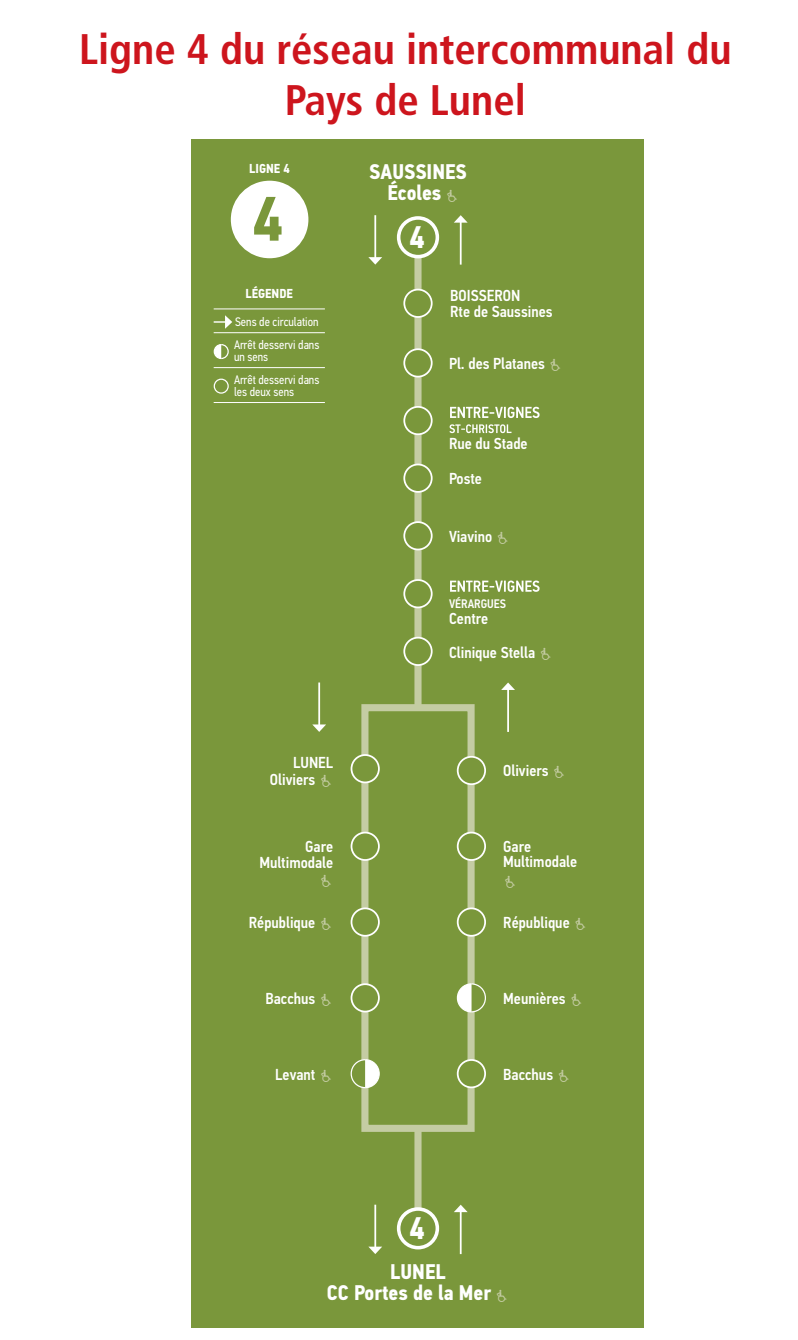
<style>
.page{position:relative;width:798px;height:1340px;background:#fff}
.page>*{position:absolute;margin:0;border:0;box-sizing:border-box;transform-origin:0 0}
.t1{font:700 62.77px "PF Din Text Cond Pro";color:#7a973b}
.t2{font:700 condensed 42.75px/51.3px "Frutiger LT Std";color:#cd151d;text-align:center}
.t3{font:700 31.28px "PF Din Text Cond Pro";color:#fff}
.t4{font:700 21.38px/21.4px "PF Din Text Cond Pro";color:#fff}
.t5{font:500 15.97px/16px "PF Din Text Cond Pro";color:#fff}
.t6{font:700 13.05px "PF Din Text Cond Pro";color:#fff}
.t7{font:12.38px/22.5px "PF Din Text Cond Pro";color:#fff}
.t8{font:500 12.38px "PF Din Text Cond Pro";color:#fff}
</style>
<div class="page">
<div style="left:191px;top:139px;width:452px;height:1188px;background:#7a973b"></div>
<div style="left:414px;top:257px;width:7px;height:980px;background:#c4cca3"></div>
<div style="left:365px;top:707px;width:106px;height:421px;background:#7a973b"></div>
<div style="left:361px;top:704px;width:113px;height:427px;border:7px solid #c4cca3"></div>
<div style="left:397px;top:216px;width:42px;height:42px;border:4px solid #fff;border-radius:50%"></div>
<div style="left:398px;top:1208px;width:39px;height:39px;background:#7a973b;border-radius:50%"></div>
<div style="left:397px;top:1207px;width:42px;height:42px;border:4px solid #fff;border-radius:50%"></div>
<svg style="left:450px;top:407px;width:89px;height:11px"></svg>
<svg style="left:449px;top:424px;width:62px;height:9px"></svg>
<svg style="left:450px;top:580px;width:89px;height:12px"></svg>
<div style="left:231px;top:181px;width:77px;height:77px;background:#fff;border-radius:50%"></div>
<hr style="left:374px;top:215px;width:2px;height:43px;background:#fff">
<svg style="left:368px;top:257px;width:14px;height:7px"></svg>
<hr style="left:459px;top:222px;width:2px;height:42px;background:#fff">
<svg style="left:454px;top:215px;width:13px;height:8px"></svg>
<hr style="left:374px;top:1204px;width:2px;height:43px;background:#fff">
<svg style="left:368px;top:1246px;width:14px;height:8px"></svg>
<hr style="left:459px;top:1211px;width:2px;height:43px;background:#fff">
<svg style="left:454px;top:1204px;width:13px;height:8px"></svg>
<div style="left:404px;top:289px;width:27px;height:28px;background:#7a973b;border-radius:50%"></div>
<div style="left:403px;top:289px;width:29px;height:29px;border:2px solid #fff;border-radius:50%"></div>
<div style="left:404px;top:349px;width:27px;height:27px;background:#7a973b;border-radius:50%"></div>
<div style="left:403px;top:348px;width:29px;height:29px;border:2px solid #fff;border-radius:50%"></div>
<div style="left:404px;top:407px;width:27px;height:27px;background:#7a973b;border-radius:50%"></div>
<div style="left:403px;top:406px;width:29px;height:29px;border:2px solid #fff;border-radius:50%"></div>
<div style="left:404px;top:464px;width:27px;height:28px;background:#7a973b;border-radius:50%"></div>
<div style="left:403px;top:463px;width:29px;height:30px;border:2px solid #fff;border-radius:50%"></div>
<div style="left:404px;top:522px;width:27px;height:27px;background:#7a973b;border-radius:50%"></div>
<div style="left:403px;top:521px;width:29px;height:29px;border:2px solid #fff;border-radius:50%"></div>
<div style="left:404px;top:580px;width:27px;height:27px;background:#7a973b;border-radius:50%"></div>
<div style="left:403px;top:579px;width:29px;height:29px;border:2px solid #fff;border-radius:50%"></div>
<div style="left:457px;top:756px;width:28px;height:28px;background:#7a973b;border-radius:50%"></div>
<div style="left:456px;top:756px;width:30px;height:29px;border:2px solid #fff;border-radius:50%"></div>
<div style="left:457px;top:832px;width:28px;height:28px;background:#7a973b;border-radius:50%"></div>
<div style="left:456px;top:831px;width:30px;height:29px;border:2px solid #fff;border-radius:50%"></div>
<div style="left:457px;top:908px;width:28px;height:27px;background:#7a973b;border-radius:50%"></div>
<div style="left:456px;top:907px;width:30px;height:29px;border:2px solid #fff;border-radius:50%"></div>
<div style="left:457px;top:1059px;width:28px;height:28px;background:#7a973b;border-radius:50%"></div>
<div style="left:456px;top:1059px;width:30px;height:29px;border:2px solid #fff;border-radius:50%"></div>
<div style="left:404px;top:637px;width:27px;height:28px;background:#7a973b;border-radius:50%"></div>
<div style="left:403px;top:636px;width:29px;height:30px;border:2px solid #fff;border-radius:50%"></div>
<hr style="left:507px;top:689px;width:2px;height:43px;background:#fff">
<svg style="left:501px;top:682px;width:14px;height:8px"></svg>
<hr style="left:318px;top:682px;width:2px;height:43px;background:#fff">
<svg style="left:312px;top:724px;width:14px;height:8px"></svg>
<div style="left:351px;top:755px;width:28px;height:27px;background:#7a973b;border-radius:50%"></div>
<div style="left:350px;top:754px;width:29px;height:29px;border:2px solid #fff;border-radius:50%"></div>
<div style="left:351px;top:832px;width:28px;height:28px;background:#7a973b;border-radius:50%"></div>
<div style="left:350px;top:831px;width:29px;height:29px;border:2px solid #fff;border-radius:50%"></div>
<div style="left:351px;top:908px;width:28px;height:27px;background:#7a973b;border-radius:50%"></div>
<div style="left:350px;top:907px;width:29px;height:29px;border:2px solid #fff;border-radius:50%"></div>
<div style="left:351px;top:984px;width:28px;height:27px;background:#7a973b;border-radius:50%"></div>
<div style="left:350px;top:983px;width:29px;height:29px;border:2px solid #fff;border-radius:50%"></div>
<svg style="left:350px;top:1058px;width:30px;height:30px"></svg>
<svg style="left:456px;top:982px;width:30px;height:31px"></svg>
<hr style="left:213px;top:308px;width:112px;height:1px;background:#fff">
<hr style="left:213px;top:332px;width:112px;height:1px;background:#fff">
<hr style="left:213px;top:367px;width:112px;height:1px;background:#fff">
<hr style="left:213px;top:402px;width:112px;height:1px;background:#fff">
<svg style="left:213px;top:315px;width:19px;height:14px"></svg>
<svg style="left:213px;top:344px;width:16px;height:16px"></svg>
<svg style="left:214px;top:379px;width:14px;height:14px"></svg>
<div style="left:213px;top:378px;width:16px;height:15px;border:1px solid #fff;border-radius:50%"></div>
<h2 class="t2" style="left:79px;top:24px;width:653px">Ligne 4 du réseau intercommunal du<br>Pays de Lunel</h2>
<p class="t6" style="left:249px;top:161px;width:42px">LIGNE 4</p>
<h1 class="t1" style="left:252px;top:183px;width:32px">4</h1>
<p class="t6" style="left:245px;top:286px;width:49px">LÉGENDE</p>
<p class="t7" style="left:234px;top:311px;width:87px">Sens de circulation<br>Arrêt desservi dans</p>
<p class="t7" style="left:234px;top:345px;width:87px">un sens<br>Arrêt desservi dans</p>
<p class="t7" style="left:234px;top:380px;width:62px">les deux sens</p>
<h3 class="t4" style="left:369px;top:161px;width:99px;text-align:center">SAUSSINES<br>Écoles</h3>
<h3 class="t3" style="left:409px;top:219px;width:17px">4</h3>
<p class="t5" style="left:450px;top:287px;width:104px">BOISSERON<br>Rte de Saussines</p>
<p class="t5" style="left:449px;top:355px;width:97px">Pl. des Platanes</p>
<p class="t5" style="left:449px;top:435px;width:80px">Rue du Stade</p>
<p class="t5" style="left:449px;top:470px;width:34px">Poste</p>
<p class="t5" style="left:449px;top:528px;width:45px">Viavino</p>
<p class="t8" style="left:449px;top:596px;width:58px">VÉRARGUES</p>
<p class="t5" style="left:449px;top:601px;width:88px;line-height:34px">Centre<br>Clinique Stella</p>
<p class="t5" style="left:270px;top:754px;width:65px;line-height:17.1px;text-indent:23px">LUNEL<br>Oliviers</p>
<p class="t5" style="left:503px;top:763px;width:47px">Oliviers</p>
<p class="t5" style="left:259px;top:838px;width:75px;text-align:right">Gare<br>Multimodale</p>
<p class="t5" style="left:503px;top:839px;width:75px;line-height:15.1px">Gare<br>Multimodale</p>
<p class="t5" style="left:249px;top:914px;width:68px">République</p>
<p class="t5" style="left:503px;top:914px;width:68px">République</p>
<p class="t5" style="left:265px;top:990px;width:51px">Bacchus</p>
<p class="t5" style="left:503px;top:990px;width:64px">Meunières</p>
<p class="t5" style="left:275px;top:1066px;width:42px">Levant</p>
<p class="t5" style="left:503px;top:1066px;width:51px">Bacchus</p>
<h3 class="t3" style="left:409px;top:1209px;width:17px">4</h3>
<h3 class="t4" style="left:327px;top:1260px;width:166px;text-indent:63px">LUNEL<br>CC Portes de la Mer</h3>
</div>
